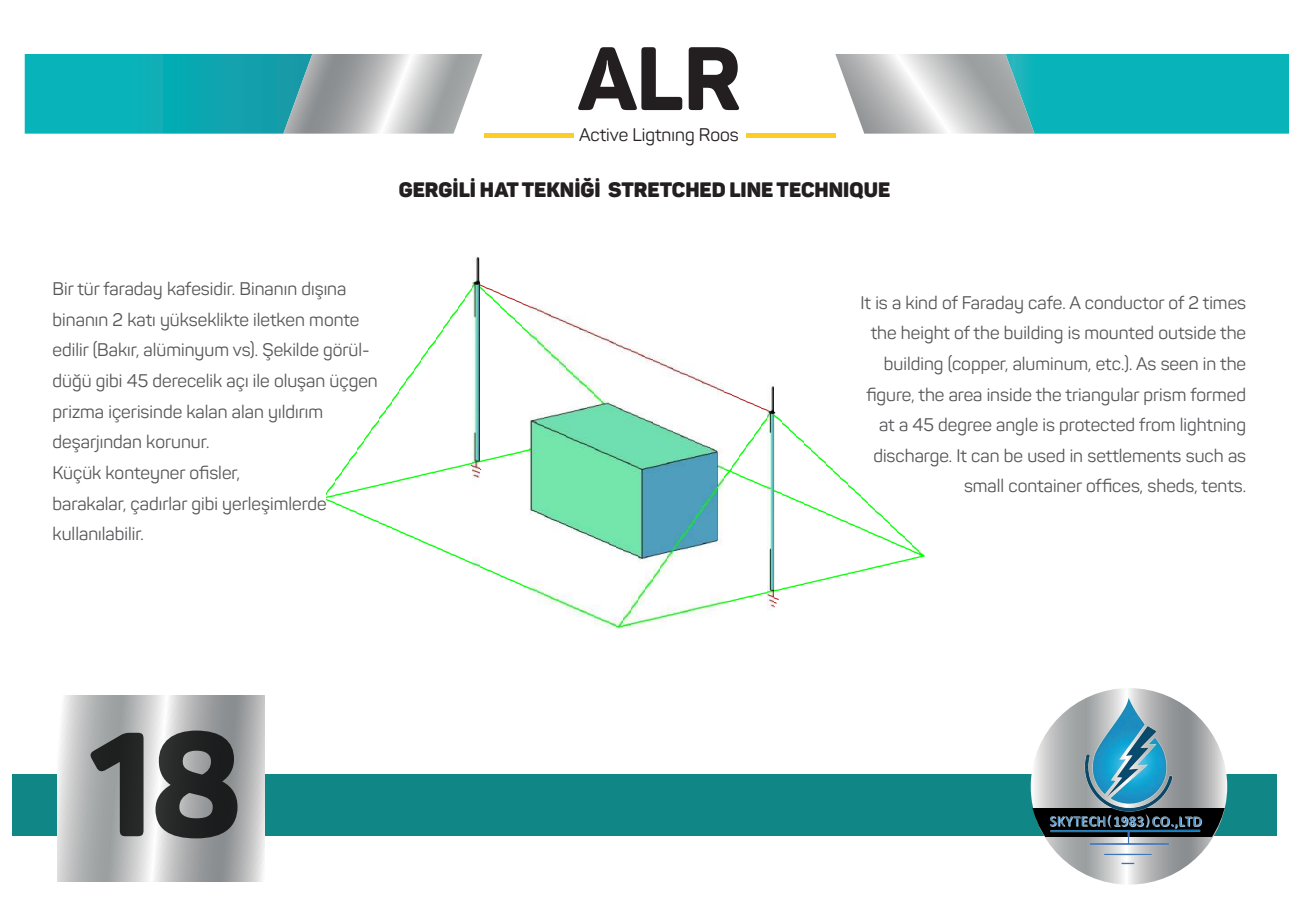
<style>
.page{position:relative;width:1289px;height:919px;background:#fff}
.page>*{position:absolute;margin:0;border:0;box-sizing:border-box;transform-origin:0 0}
.t1{font:800 145.65px "Panton";color:#323333}
.t2{font:800 88.5px "Panton";color:#231f20}
.t3{font:900 20.7px "Panton";color:#231f20}
.t4{font:18px/30.6px "Panton";color:#565558}
.t5{font:18px "Panton";color:#231f20}
</style>
<div class="page">
<img style="left:326px;top:257px;width:599px;height:372px">
<div style="left:262px;top:774px;width:1014px;height:62px;background:#118687"></div>
<div style="left:13px;top:774px;width:47px;height:62px;background:#118687"></div>
<svg style="left:58px;top:696px;width:206px;height:185px;background:#b7b9ba"></svg>
<svg style="left:25px;top:54px;width:457px;height:80px;background:#52b1b6"></svg>
<svg style="left:835px;top:54px;width:453px;height:80px;background:#56babe"></svg>
<hr style="left:484px;top:134px;width:89px;height:4px;background:#fecd25">
<hr style="left:746px;top:134px;width:89px;height:4px;background:#fecd25">
<svg style="left:1030px;top:688px;width:197px;height:196px;background:#c4c7c7"></svg>
<img style="left:1032px;top:688px;width:191px;height:177px">
<h2 class="t2" style="left:576px;top:23px;width:166px">ALR</h2>
<p class="t5" style="left:579px;top:123px;width:161px">Active Ligtnıng Roos</p>
<p class="t3" style="left:399px;top:176px;width:493px">GERGİLİ HAT TEKNİĞİ STRETCHED LINE TECHNIQUE</p>
<p class="t4" style="left:53px;top:273px;width:327px">Bir tür faraday kafesidir. Binanın dışına binanın 2 katı yükseklikte iletken monte edilir (Bakır, alüminyum vs). Şekilde görül&shy;düğü gibi 45 derecelik açı ile oluşan üçgen prizma içerisinde kalan alan yıldırım deşarjından korunur.<br>Küçük konteyner ofisler,<br>barakalar, çadırlar gibi yerleşimlerde kullanılabilir.</p>
<p class="t4" style="left:860px;top:287px;width:387px;text-align:right">It is a kind of Faraday cafe. A conductor of 2 times the height of the building is mounted outside the building (copper, aluminum, etc.). As seen in the figure, the area inside the triangular prism formed at a 45 degree angle is protected from lightning discharge. It can be used in settlements such as small container offices, sheds, tents.</p>
<h1 class="t1" style="left:89px;top:693px;width:156px">18</h1>
</div>
